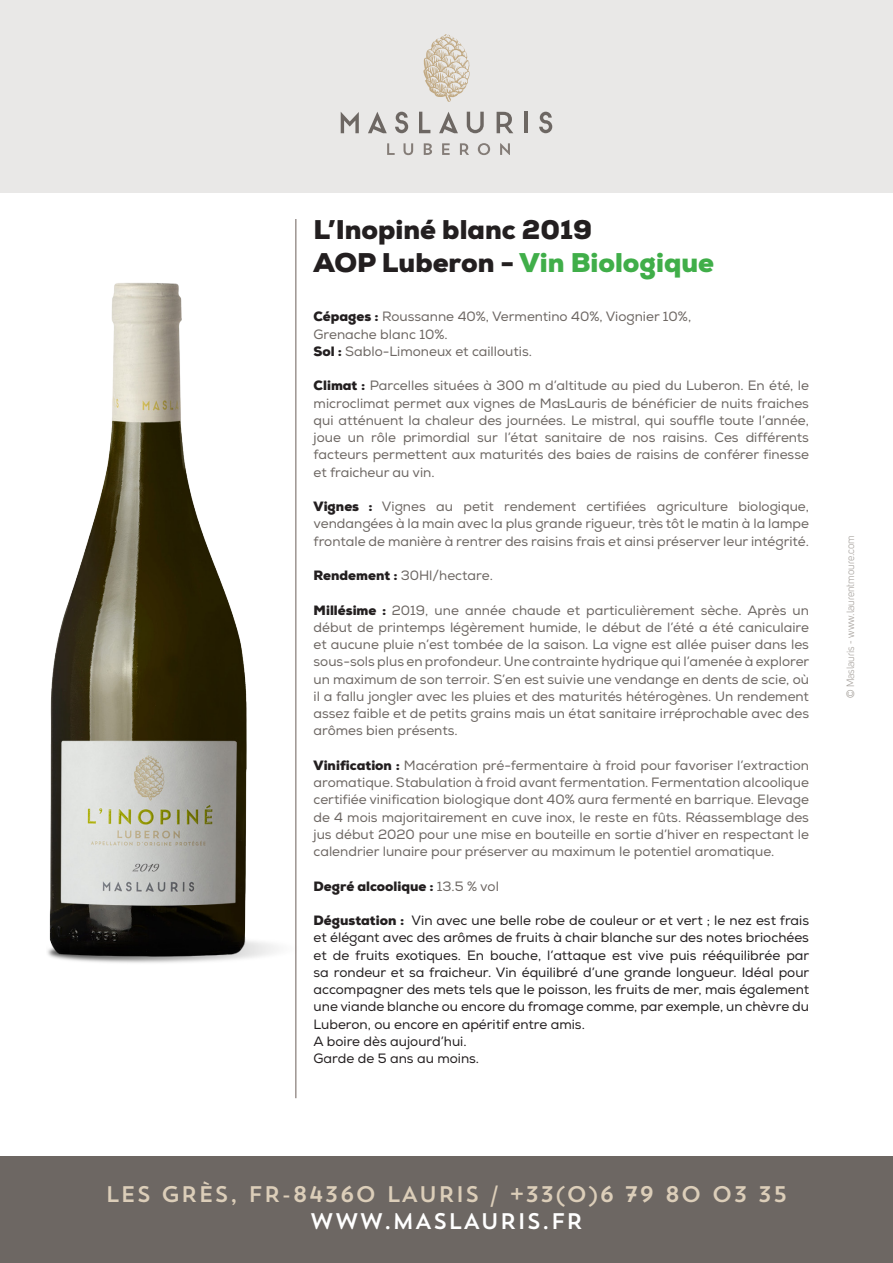
<style>
.page{position:relative;width:893px;height:1263px;background:#fff}
.page>*{position:absolute;margin:0;border:0;box-sizing:border-box;transform-origin:0 0}
.t1{font:900 27px "Nexa";color:#40ae49}
.t2{font:900 27px "Nexa";color:#231f20}
.t3{font:22.5px "Trend Sans One";color:#dcceb9}
.t4{font:22.5px "Trend Sans One";color:#fff}
.t5{font:13.5px/17.2px "Nexa";color:#6d6763;text-align:justify}
.t6{font:13.5px/17.2px "Nexa";color:#231f20;text-align:justify}
.t7{font:900 13.5px "Nexa";color:#231f20}
.t8{font:10.5px "Uni Sans Book";color:#a6a19c}
.s1{color:#231f20}
.s2{font-weight:900;color:#231f20}
.s3{font-weight:400;color:#6d6763}
.s4{font-weight:900}
</style>
<div class="page">
<div style="left:0;top:0;width:893px;height:193px;background:#e9e8e7"></div>
<svg style="left:423px;top:34px;width:47px;height:68px"></svg>
<svg style="left:341px;top:112px;width:18px;height:21px"></svg>
<svg style="left:368px;top:112px;width:19px;height:21px"></svg>
<svg style="left:395px;top:112px;width:13px;height:21px"></svg>
<svg style="left:419px;top:112px;width:11px;height:21px"></svg>
<svg style="left:439px;top:112px;width:19px;height:21px"></svg>
<svg style="left:467px;top:112px;width:17px;height:21px"></svg>
<svg style="left:497px;top:112px;width:16px;height:21px"></svg>
<hr style="left:525px;top:112px;width:3px;height:21px;background:#6d6763">
<svg style="left:539px;top:112px;width:13px;height:21px"></svg>
<svg style="left:387px;top:143px;width:8px;height:12px"></svg>
<svg style="left:403px;top:143px;width:10px;height:12px"></svg>
<svg style="left:424px;top:143px;width:8px;height:12px"></svg>
<svg style="left:442px;top:143px;width:8px;height:12px"></svg>
<svg style="left:460px;top:143px;width:9px;height:12px"></svg>
<svg style="left:478px;top:143px;width:12px;height:12px"></svg>
<svg style="left:500px;top:143px;width:10px;height:12px"></svg>
<div style="left:0;top:1156px;width:893px;height:107px;background:#6d6763"></div>
<hr style="left:295px;top:219px;width:2px;height:879px;background:#9d9592">
<img style="left:47px;top:219px;width:250px;height:746px">
<p class="t2" style="left:314px;top:212px;width:280px">L’Inopiné blanc 2019</p>
<p class="t1" style="left:314px;top:245px;width:402px"><span class="s1">AOP Luberon -</span> Vin Biologique</p>
<p class="t5" style="left:314px;top:308px;width:379px"><span class="s2">Cépages :</span> Roussanne 40%, Vermentino 40%, Viognier 10%,<br>Grenache blanc 10%.</p>
<p class="t5" style="left:314px;top:343px;width:220px"><span class="s2">Sol :</span> Sablo-Limoneux et cailloutis.</p>
<p class="t5" style="left:314px;top:377px;width:497px"><span class="s2">Climat :</span> Parcelles situées à 300 m d’altitude au pied du Luberon. En été, le microclimat permet aux vignes de MasLauris de bénéficier de nuits fraiches qui atténuent la chaleur des journées. Le mistral, qui souffle toute l’année, joue un rôle primordial sur l’état sanitaire de nos raisins. Ces différents facteurs permettent aux maturités des baies de raisins de conférer finesse et fraicheur au vin.</p>
<p class="t5" style="left:314px;top:498px;width:497px"><span class="s2">Vignes :</span> Vignes au petit rendement certifiées agriculture biologique, vendangées à la main avec la plus grande rigueur, très tôt le matin à la lampe frontale de manière à rentrer des raisins frais et ainsi préserver leur intégrité.</p>
<p class="t5" style="left:314px;top:567px;width:181px"><span class="s2">Rendement :</span> 30Hl/hectare.</p>
<p class="t5" style="left:314px;top:602px;width:497px"><span class="s2">Millésime :</span> 2019, une année chaude et particulièrement sèche. Après un début de printemps légèrement humide, le début de l’été a été caniculaire et aucune pluie n’est tombée de la saison. La vigne est allée puiser dans les sous-sols plus en profondeur. Une contrainte hydrique qui l’amenée à explorer un maximum de son terroir. S’en est suivie une vendange en dents de scie, où il a fallu jongler avec les pluies et des maturités hétérogènes. Un rendement assez faible et de petits grains mais un état sanitaire irréprochable avec des arômes bien présents.</p>
<p class="t5" style="left:314px;top:757px;width:497px"><span class="s2">Vinification :</span> Macération pré-fermentaire à froid pour favoriser l’extraction aromatique. Stabulation à froid avant fermentation. Fermentation alcoolique certifiée vinification biologique dont 40% aura fermenté en barrique. Elevage de 4 mois majoritairement en cuve inox, le reste en fûts. Réassemblage des jus début 2020 pour une mise en bouteille en sortie d’hiver en respectant le calendrier lunaire pour préserver au maximum le potentiel aromatique.</p>
<p class="t7" style="left:314px;top:877px;width:187px">Degré alcoolique : <span class="s3">13.5 % vol</span></p>
<p class="t6" style="left:314px;top:912px;width:497px"><span class="s4">Dégustation :</span> Vin avec une belle robe de couleur or et vert ; le nez est frais et élégant avec des arômes de fruits à chair blanche sur des notes briochées et de fruits exotiques. En bouche, l’attaque est vive puis rééquilibrée par sa rondeur et sa fraicheur. Vin équilibré d’une grande longueur. Idéal pour accompagner des mets tels que le poisson, les fruits de mer, mais également une viande blanche ou encore du fromage comme, par exemple, un chèvre du Luberon, ou encore en apéritif entre amis.</p>
<p class="t6" style="left:314px;top:1033px;width:154px">A boire dès aujourd’hui.</p>
<p class="t6" style="left:314px;top:1050px;width:167px">Garde de 5 ans au moins.</p>
<p class="t8" style="left:844px;top:698px;width:164px;rotate:-90deg">© Maslauris - www.laurentmoure.com</p>
<p class="t3" style="left:105px;top:1180px;width:684px">LES GRÈS, FR-84360 LAURIS / +33(0)6 79 80 03 35</p>
<p class="t4" style="left:309px;top:1207px;width:275px">WWW.MASLAURIS.FR</p>
</div>
